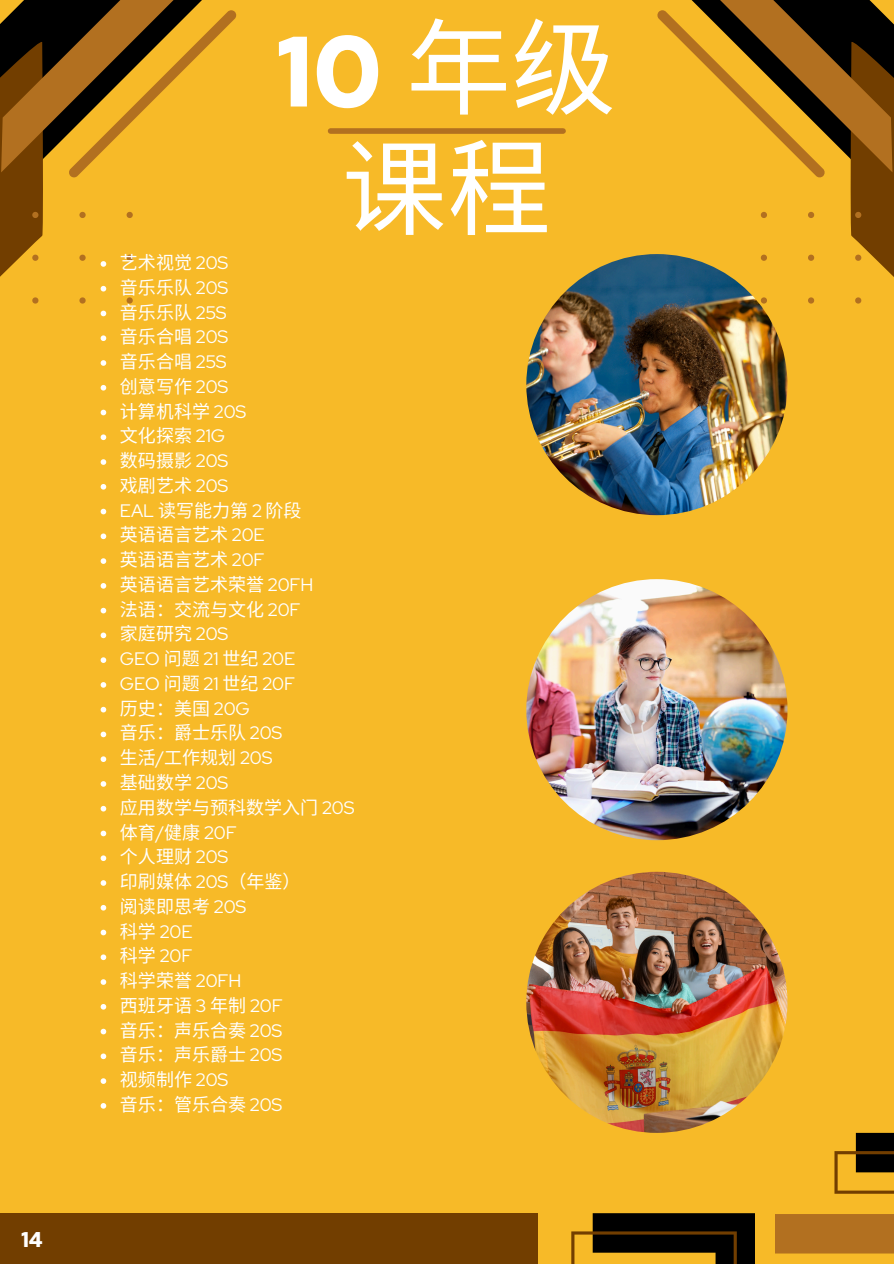
<style>
.page{position:relative;width:894px;height:1264px;background:#fff}
.page>*{position:absolute;margin:0;border:0;box-sizing:border-box;transform-origin:0 0}
.t1{font:800 105px "Codec Pro";color:#fff}
.t2{font:105px "Noto Sans CJ Ksc";color:#fff}
.t3{font:800 22.5px "Codec Pro";color:#fff}
.t4{font:18px "Noto Sans CJ Ksc";color:#fff}
.t5{font:18px "Red Hat Display";color:#fff}
.s1{font-family:"Noto Sans CJ Ksc";font-weight:400}
.s2{font-family:"Red Hat Display"}
.s3{font-family:"Noto Sans CJ Ksc"}
</style>
<div class="page">
<div style="left:0;top:0;width:893px;height:1263px;background:#f7ba28"></div>
<svg style="left:657px;top:0;width:236px;height:510px"></svg>
<div style="left:330px;top:128px;width:233px;height:6px;background:#b27020"></div>
<svg style="left:0;top:0;width:237px;height:514px"></svg>
<svg style="left:101px;top:533px;width:5px;height:6px"></svg>
<svg style="left:101px;top:558px;width:5px;height:6px"></svg>
<svg style="left:101px;top:583px;width:5px;height:5px"></svg>
<svg style="left:101px;top:608px;width:5px;height:5px"></svg>
<svg style="left:101px;top:632px;width:5px;height:6px"></svg>
<svg style="left:101px;top:657px;width:5px;height:6px"></svg>
<svg style="left:101px;top:682px;width:5px;height:5px"></svg>
<svg style="left:101px;top:707px;width:5px;height:5px"></svg>
<svg style="left:101px;top:731px;width:5px;height:6px"></svg>
<svg style="left:101px;top:756px;width:5px;height:6px"></svg>
<svg style="left:101px;top:781px;width:5px;height:5px"></svg>
<svg style="left:101px;top:806px;width:5px;height:5px"></svg>
<svg style="left:101px;top:830px;width:5px;height:6px"></svg>
<svg style="left:101px;top:855px;width:5px;height:6px"></svg>
<svg style="left:101px;top:880px;width:5px;height:5px"></svg>
<svg style="left:101px;top:905px;width:5px;height:5px"></svg>
<svg style="left:101px;top:929px;width:5px;height:6px"></svg>
<svg style="left:101px;top:954px;width:5px;height:6px"></svg>
<svg style="left:101px;top:979px;width:5px;height:5px"></svg>
<svg style="left:101px;top:1004px;width:5px;height:5px"></svg>
<svg style="left:101px;top:1028px;width:5px;height:6px"></svg>
<svg style="left:101px;top:1053px;width:5px;height:6px"></svg>
<svg style="left:101px;top:1078px;width:5px;height:5px"></svg>
<svg style="left:101px;top:1103px;width:5px;height:5px"></svg>
<img style="left:526px;top:871px;width:261px;height:261px;border-radius:50%">
<img style="left:526px;top:579px;width:261px;height:261px;border-radius:50%">
<img style="left:526px;top:254px;width:261px;height:261px;border-radius:50%">
<div style="left:0;top:1213px;width:538px;height:50px;background:#723e00"></div>
<svg style="left:775px;top:1132px;width:118px;height:122px"></svg>
<svg style="left:571px;top:1213px;width:183px;height:50px"></svg>
<p class="t3" style="left:21px;top:1231px;width:23px">14</p>
<p class="t1" style="left:277px;top:34px;width:340px">10 <span class="s1">年级</span></p>
<p class="t4" style="left:120px;top:248px;width:110px">艺术视觉 <span class="s2">20S</span></p>
<p class="t2" style="left:341px;top:105px;width:211px">课程</p>
<p class="t4" style="left:120px;top:273px;width:110px">音乐乐队 <span class="s2">20S</span></p>
<p class="t4" style="left:120px;top:297px;width:108px">音乐乐队 <span class="s2">25S</span></p>
<h1 class="t4" style="left:120px;top:322px;width:110px">音乐合唱 <span class="s2">20S</span></h1>
<p class="t4" style="left:120px;top:347px;width:108px">音乐合唱 <span class="s2">25S</span></p>
<p class="t4" style="left:120px;top:372px;width:110px">创意写作 <span class="s2">20S</span></p>
<p class="t4" style="left:120px;top:396px;width:128px">计算机科学 <span class="s2">20S</span></p>
<p class="t4" style="left:120px;top:421px;width:107px">文化探索 <span class="s2">21G</span></p>
<p class="t4" style="left:120px;top:446px;width:110px">数码摄影 <span class="s2">20S</span></p>
<p class="t4" style="left:120px;top:471px;width:110px">戏剧艺术 <span class="s2">20S</span></p>
<p class="t4" style="left:120px;top:495px;width:183px"><span class="s2">EAL</span> 读写能力第 <span class="s2">2</span> 阶段</p>
<p class="t4" style="left:120px;top:520px;width:146px">英语语言艺术 <span class="s2">20E</span></p>
<p class="t4" style="left:120px;top:545px;width:146px">英语语言艺术 <span class="s2">20F</span></p>
<p class="t4" style="left:120px;top:570px;width:195px">英语语言艺术荣誉 <span class="s2">20FH</span></p>
<p class="t4" style="left:120px;top:594px;width:182px">法语：交流与文化 <span class="s2">20F</span></p>
<p class="t4" style="left:120px;top:619px;width:110px">家庭研究 <span class="s2">20S</span></p>
<p class="t5" style="left:120px;top:647px;width:177px">GEO <span class="s3">问题</span> 21 <span class="s3">世纪</span> 20E</p>
<p class="t5" style="left:120px;top:671px;width:176px">GEO <span class="s3">问题</span> 21 <span class="s3">世纪</span> 20F</p>
<p class="t4" style="left:120px;top:693px;width:131px">历史：美国 <span class="s2">20G</span></p>
<p class="t4" style="left:120px;top:718px;width:164px">音乐：爵士乐队 <span class="s2">20S</span></p>
<p class="t4" style="left:120px;top:743px;width:154px">生活<span class="s2">/</span>工作规划 <span class="s2">20S</span></p>
<p class="t4" style="left:120px;top:768px;width:110px">基础数学 <span class="s2">20S</span></p>
<p class="t4" style="left:120px;top:792px;width:236px">应用数学与预科数学入门 <span class="s2">20S</span></p>
<p class="t4" style="left:120px;top:817px;width:118px">体育<span class="s2">/</span>健康 <span class="s2">20F</span></p>
<p class="t4" style="left:120px;top:842px;width:110px">个人理财 <span class="s2">20S</span></p>
<p class="t4" style="left:120px;top:867px;width:182px">印刷媒体 <span class="s2">20S</span>（年鉴）</p>
<p class="t4" style="left:120px;top:891px;width:128px">阅读即思考 <span class="s2">20S</span></p>
<p class="t5" style="left:120px;top:919px;width:74px"><span class="s3">科学</span> 20E</p>
<p class="t5" style="left:120px;top:944px;width:74px"><span class="s3">科学</span> 20F</p>
<p class="t4" style="left:120px;top:966px;width:123px">科学荣誉 <span class="s2">20FH</span></p>
<p class="t4" style="left:120px;top:990px;width:164px">西班牙语 <span class="s2">3</span> 年制 <span class="s2">20F</span></p>
<p class="t4" style="left:120px;top:1015px;width:164px">音乐：声乐合奏 <span class="s2">20S</span></p>
<p class="t4" style="left:120px;top:1040px;width:164px">音乐：声乐爵士 <span class="s2">20S</span></p>
<p class="t4" style="left:120px;top:1065px;width:110px">视频制作 <span class="s2">20S</span></p>
<p class="t4" style="left:120px;top:1089px;width:164px">音乐：管乐合奏 <span class="s2">20S</span></p>
</div>
